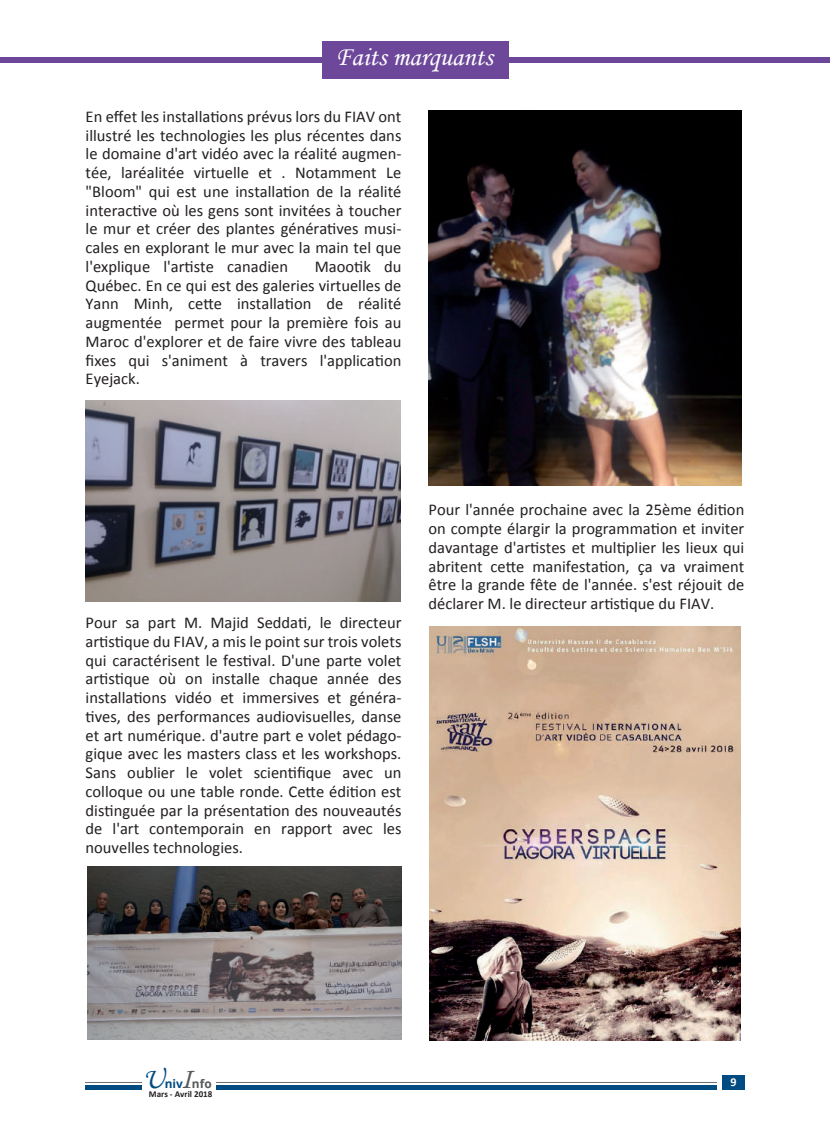
<style>
.page{position:relative;width:830px;height:1127px;background:#fff}
.page>*{position:absolute;margin:0;border:0;box-sizing:border-box;transform-origin:0 0}
.t1{font:29.55px "Monotype Corsiva";color:#004c82}
.t2{font:29.55px "Monotype Corsiva";color:#57585a}
.t3{font:27px "Monotype Corsiva";color:#fff}
.t4{font:16.5px/18.8px "Calibri";color:#231f20;text-align:justify}
.t5{font:700 12px "Calibri";color:#fff}
.t6{font:700 11.85px "Open Sans";color:#004c82}
.t7{font:700 11.85px "Open Sans";color:#57585a}
.t8{font:700 9px "Calibri";color:#231f20}
</style>
<div class="page">
<div style="left:722px;top:1075px;width:22px;height:14px;background:#004c82"></div>
<hr style="left:85px;top:1082px;width:631px;height:1px;background:#6c6d70">
<hr style="left:85px;top:1085px;width:631px;height:4px;background:#004c82">
<div style="left:142px;top:1079px;width:74px;height:13px;background:#fff"></div>
<div style="left:322px;top:41px;width:186px;height:37px;background:#6d4799"></div>
<div style="left:0;top:57px;width:829px;height:6px;background:#6d4799"></div>
<img style="left:86px;top:400px;width:314px;height:201px">
<img style="left:429px;top:110px;width:312px;height:375px">
<img style="left:87px;top:867px;width:314px;height:172px">
<img style="left:429px;top:627px;width:311px;height:413px">
<h2 class="t3" style="left:335px;top:41px;width:159px">Faits marquants</h2>
<p class="t4" style="left:86px;top:107px;width:317px">En effet les installations prévus lors du FIAV ont illustré les technologies les plus récentes dans le domaine d'art vidéo avec la réalité augmen&shy;tée, laréalitée virtuelle et . Notamment Le "Bloom" qui est une installation de la réalité interactive où les gens sont invitées à toucher le mur et créer des plantes génératives musi&shy;cales en explorant le mur avec la main tel que l'explique l'artiste canadien</p>
<p class="t4" style="left:86px;top:257px;width:317px;text-indent:229px">Maootik du Québec. En ce qui est des galeries virtuelles de Yann Minh, cette installation de réalité augmentée permet pour la première fois au Maroc d'explorer et de faire vivre des tableau fixes qui s'animent à travers l'application Eyejack.</p>
<p class="t4" style="left:86px;top:613px;width:317px">Pour sa part M. Majid Seddati, le directeur artistique du FIAV, a mis le point sur trois volets qui caractérisent le festival. D'une parte volet artistique où on installe chaque année des installations vidéo et immersives et généra&shy;tives, des performances audiovisuelles, danse et art numérique. d'autre part e volet pédago&shy;gique avec les masters class et les workshops.<br>Sans oublier le volet scientifique avec un colloque ou une table ronde. Cette édition est distinguée par la présentation des nouveautés de l'art contemporain en rapport avec les nouvelles technologies.</p>
<p class="t4" style="left:428px;top:501px;width:317px">Pour l'année prochaine avec la 25ème édition on compte élargir la programmation et inviter davantage d'artistes et multiplier les lieux qui abritent cette manifestation, ça va vraiment être la grande fête de l'année. s'est réjouit de déclarer M. le directeur artistique du FIAV.</p>
<h1 class="t1" style="left:143px;top:1061px;width:23px">U</h1>
<p class="t6" style="left:165px;top:1075px;width:20px">niv</p>
<h1 class="t2" style="left:181px;top:1061px;width:13px">I</h1>
<p class="t7" style="left:192px;top:1075px;width:21px">nfo</p>
<p class="t5" style="left:730px;top:1075px;width:8px">9</p>
<p class="t8" style="left:149px;top:1088px;width:65px">Mars - Avril 2018</p>
</div>
